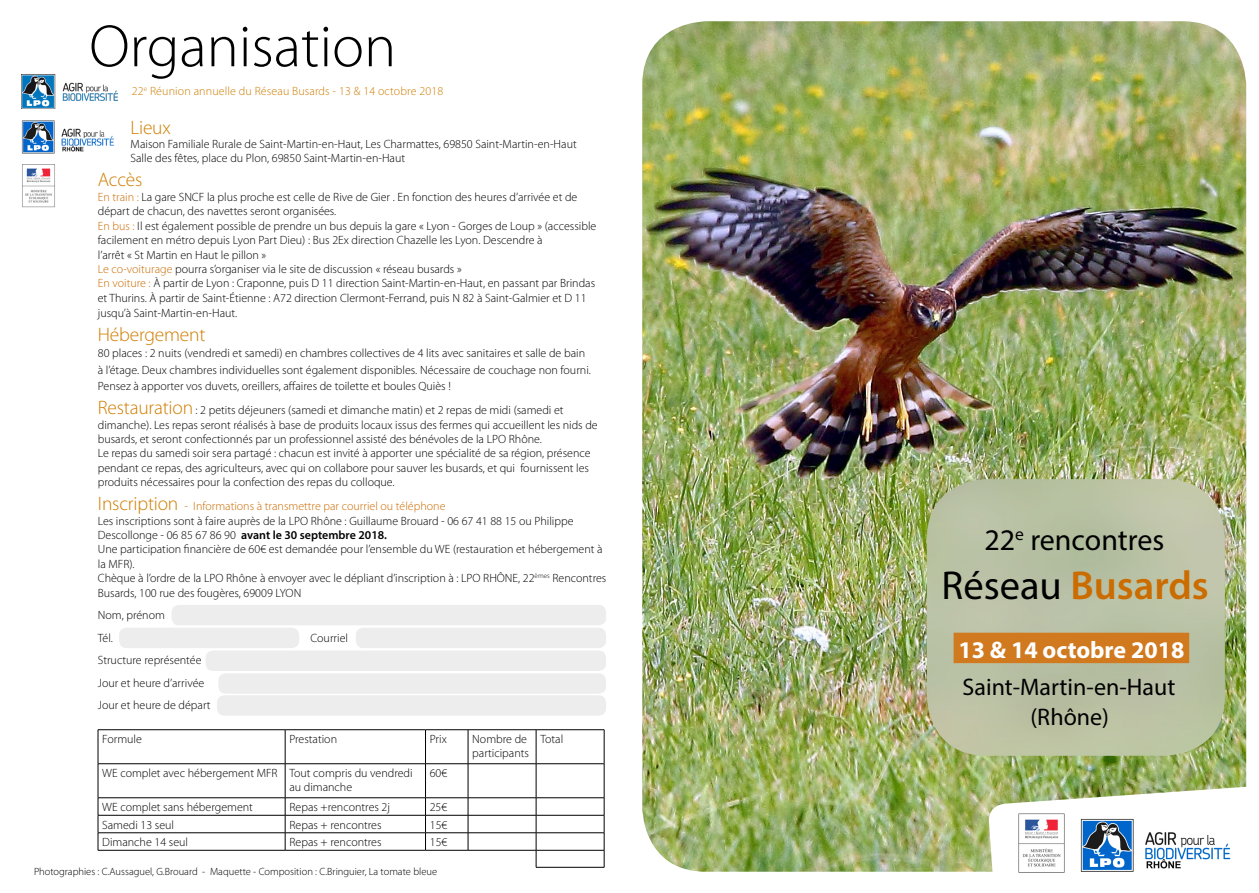
<style>
.page{position:relative;width:1259px;height:893px;background:#fff}
.page>*{position:absolute;margin:0;border:0;box-sizing:border-box;transform-origin:0 0}
.t1{font:300 60px "Myriad Pro";color:#000}
.t2{font:600 40.5px "Myriad Pro";color:#cb6c00}
.t3{font:30px "Myriad Pro";color:#000}
.t4{font:24px/30px "Myriad Pro";color:#000;text-align:center}
.t5{font:700 24px "Myriad Pro";color:#fff}
.t6{font:300 19.5px "Myriad Pro";letter-spacing:-.01em;color:#ce7e00}
.t7{font:300 12px/14.4px "Myriad Pro";color:#000}
.t8{font:300 12px "Myriad Pro";letter-spacing:.01em;color:#ce7e00}
.t9{font:300 10.5px "Myriad Pro";color:#000}
.s1{color:#cb6c00}
.s2{font-size:19.5px;color:#ce7e00}
.s3{font-weight:600}
.s4{font-weight:400;color:#000}
</style>
<div class="page">
<div style="left:171px;top:605px;width:435px;height:20px;background:#ededed;border-radius:8px"></div>
<div style="left:206px;top:650px;width:400px;height:21px;background:#ededed;border-radius:8px"></div>
<div style="left:356px;top:628px;width:250px;height:20px;background:#ededed;border-radius:8px"></div>
<div style="left:119px;top:628px;width:180px;height:20px;background:#ededed;border-radius:8px"></div>
<div style="left:218px;top:673px;width:388px;height:21px;background:#ededed;border-radius:8px"></div>
<div style="left:217px;top:695px;width:389px;height:21px;background:#ededed;border-radius:8px"></div>
<hr style="left:98px;top:729px;width:187px;height:1px;background:#000">
<hr style="left:98px;top:730px;width:1px;height:33px;background:#000">
<hr style="left:285px;top:729px;width:140px;height:1px;background:#000">
<hr style="left:285px;top:730px;width:1px;height:33px;background:#000">
<hr style="left:425px;top:729px;width:43px;height:1px;background:#000">
<hr style="left:425px;top:730px;width:1px;height:33px;background:#000">
<hr style="left:468px;top:729px;width:68px;height:1px;background:#000">
<hr style="left:468px;top:730px;width:1px;height:33px;background:#000">
<hr style="left:536px;top:729px;width:68px;height:1px;background:#000">
<hr style="left:536px;top:730px;width:1px;height:33px;background:#000">
<hr style="left:604px;top:730px;width:1px;height:33px;background:#000">
<hr style="left:98px;top:763px;width:187px;height:1px;background:#000">
<hr style="left:98px;top:764px;width:1px;height:34px;background:#000">
<hr style="left:285px;top:763px;width:140px;height:1px;background:#000">
<hr style="left:285px;top:764px;width:1px;height:34px;background:#000">
<hr style="left:425px;top:763px;width:43px;height:1px;background:#000">
<hr style="left:425px;top:764px;width:1px;height:34px;background:#000">
<hr style="left:468px;top:763px;width:68px;height:1px;background:#000">
<hr style="left:468px;top:764px;width:1px;height:34px;background:#000">
<hr style="left:536px;top:763px;width:68px;height:1px;background:#000">
<hr style="left:536px;top:764px;width:1px;height:34px;background:#000">
<hr style="left:604px;top:764px;width:1px;height:34px;background:#000">
<hr style="left:98px;top:797px;width:187px;height:1px;background:#000">
<hr style="left:285px;top:797px;width:140px;height:1px;background:#000">
<hr style="left:425px;top:797px;width:43px;height:1px;background:#000">
<hr style="left:468px;top:797px;width:68px;height:1px;background:#000">
<hr style="left:536px;top:797px;width:68px;height:1px;background:#000">
<hr style="left:98px;top:815px;width:187px;height:1px;background:#000">
<hr style="left:285px;top:815px;width:140px;height:1px;background:#000">
<hr style="left:425px;top:815px;width:43px;height:1px;background:#000">
<hr style="left:468px;top:815px;width:68px;height:1px;background:#000">
<hr style="left:536px;top:815px;width:68px;height:1px;background:#000">
<hr style="left:98px;top:832px;width:187px;height:1px;background:#000">
<svg style="left:98px;top:798px;width:1px;height:52px"></svg>
<hr style="left:285px;top:832px;width:140px;height:1px;background:#000">
<svg style="left:285px;top:798px;width:1px;height:52px"></svg>
<hr style="left:425px;top:832px;width:43px;height:1px;background:#000">
<svg style="left:425px;top:798px;width:1px;height:52px"></svg>
<hr style="left:468px;top:832px;width:68px;height:1px;background:#000">
<svg style="left:468px;top:798px;width:1px;height:52px"></svg>
<hr style="left:536px;top:832px;width:68px;height:1px;background:#000">
<svg style="left:536px;top:798px;width:1px;height:69px"></svg>
<svg style="left:604px;top:798px;width:1px;height:69px"></svg>
<hr style="left:98px;top:850px;width:187px;height:1px;background:#000">
<hr style="left:285px;top:850px;width:140px;height:1px;background:#000">
<hr style="left:425px;top:850px;width:43px;height:1px;background:#000">
<hr style="left:468px;top:850px;width:68px;height:1px;background:#000">
<hr style="left:536px;top:850px;width:68px;height:1px;background:#000">
<hr style="left:536px;top:867px;width:68px;height:1px;background:#000">
<img style="left:21px;top:75px;width:97px;height:34px">
<img style="left:22px;top:164px;width:33px;height:44px">
<img style="left:642px;top:21px;width:604px;height:851px">
<img style="left:927px;top:479px;width:297px;height:277px">
<div style="left:927px;top:479px;width:297px;height:277px;background:#bac2a5;border-radius:60px"></div>
<div style="left:953px;top:633px;width:236px;height:30px;background:#d1791f"></div>
<svg style="left:987px;top:784px;width:260px;height:88px"></svg>
<img style="left:1069px;top:808px;width:173px;height:64px">
<img style="left:1017px;top:812px;width:48px;height:61px">
<img style="left:21px;top:120px;width:93px;height:34px">
<h1 class="t1" style="left:89px;top:10px;width:308px">Organisation</h1>
<p class="t8" style="left:132px;top:84px;width:313px">22<sup>e</sup> Réunion annuelle du Réseau Busards - 13 &amp; 14 octobre 2018</p>
<h3 class="t6" style="left:131px;top:115px;width:42px">Lieux</h3>
<p class="t7" style="left:131px;top:137px;width:447px">Maison Familiale Rurale de Saint-Martin-en-Haut, Les Charmattes, 69850 Saint-Martin-en-Haut<br>Salle des fêtes, place du Plon, 69850 Saint-Martin-en-Haut</p>
<h3 class="t6" style="left:98px;top:168px;width:46px">Accès</h3>
<p class="t7" style="left:98px;top:190px;width:500px"><span class="s1">En train :</span> La gare SNCF la plus proche est celle de Rive de Gier . En fonction des heures d’arrivée et de départ de chacun, des navettes seront organisées.<br><span class="s1">En bus :</span> Il est également possible de prendre un bus depuis la gare « Lyon - Gorges de Loup » (accessible facilement en métro depuis Lyon Part Dieu) : Bus 2Ex direction Chazelle les Lyon. Descendre à<br>l’arrêt « St Martin en Haut le pillon »<br><span class="s1">Le co-voiturage</span> pourra s’organiser via le site de discussion « réseau busards »<br><span class="s1">En voiture :</span> À partir de Lyon : Craponne, puis D 11 direction Saint-Martin-en-Haut, en passant par Brindas et Thurins. À partir de Saint-Étienne : A72 direction Clermont-Ferrand, puis N 82 à Saint-Galmier et D 11 jusqu’à Saint-Martin-en-Haut.</p>
<h3 class="t6" style="left:98px;top:322px;width:109px">Hébergement</h3>
<p class="t7" style="left:98px;top:345px;width:495px;line-height:16.5px">80 places : 2 nuits (vendredi et samedi) en chambres collectives de 4 lits avec sanitaires et salle de bain à l’étage. Deux chambres individuelles sont également disponibles. Nécessaire de couchage non fourni.<br>Pensez à apporter vos duvets, oreillers, affaires de toilette et boules Quiès !</p>
<p class="t7" style="left:98px;top:403px;width:501px"><span class="s2">Restauration</span> : 2 petits déjeuners (samedi et dimanche matin) et 2 repas de midi (samedi et dimanche). Les repas seront réalisés à base de produits locaux issus des fermes qui accueillent les nids de busards, et seront confectionnés par un professionnel assisté des bénévoles de la LPO Rhône.<br>Le repas du samedi soir sera partagé : chacun est invité à apporter une spécialité de sa région, présence pendant ce repas, des agriculteurs, avec qui on collabore pour sauver les busards, et qui fournissent les produits nécessaires pour la confection des repas du colloque.</p>
<p class="t7" style="left:98px;top:499px;width:510px"><span class="s2">Inscription</span> <span class="s1">- Informations à transmettre par courriel ou téléphone<br></span>Les inscriptions sont à faire auprès de la LPO Rhône : Guillaume Brouard - 06 67 41 88 15 ou Philippe Descollonge - 06 85 67 86 90 <span class="s3">avant le 30 septembre 2018.<br></span>Une participation financière de 60€ est demandée pour l’ensemble du WE (restauration et hébergement à la MFR).<br>Chèque à l’ordre de la LPO Rhône à envoyer avec le dépliant d’inscription à : LPO RHÔNE, 22<sup>èmes</sup> Rencontres Busards, 100 rue des fougères, 69009 LYON</p>
<p class="t7" style="left:98px;top:604px;width:69px;line-height:22.5px">Nom, prénom<br>Tél.</p>
<p class="t7" style="left:310px;top:630px;width:39px">Courriel</p>
<p class="t7" style="left:98px;top:649px;width:114px;line-height:22.5px">Structure représentée<br>Jour et heure d’arrivée<br>Jour et heure de départ</p>
<p class="t7" style="left:102px;top:732px;width:41px">Formule</p>
<p class="t7" style="left:289px;top:732px;width:49px">Prestation</p>
<p class="t7" style="left:430px;top:732px;width:19px">Prix</p>
<p class="t7" style="left:472px;top:732px;width:58px">Nombre de participants</p>
<p class="t7" style="left:540px;top:732px;width:24px">Total</p>
<p class="t7" style="left:289px;top:766px;width:125px;line-height:13.5px;text-indent:-187px">WE complet avec hébergement MFR Tout compris du vendredi au dimanche</p>
<p class="t7" style="left:430px;top:766px;width:19px">60€</p>
<p class="t7" style="left:102px;top:800px;width:152px">WE complet sans hébergement</p>
<p class="t7" style="left:289px;top:800px;width:102px">Repas +rencontres 2j</p>
<p class="t7" style="left:430px;top:800px;width:19px">25€</p>
<p class="t7" style="left:102px;top:817px;width:73px">Samedi 13 seul</p>
<p class="t7" style="left:289px;top:817px;width:94px">Repas + rencontres</p>
<p class="t7" style="left:430px;top:817px;width:19px">15€</p>
<p class="t7" style="left:102px;top:835px;width:87px">Dimanche 14 seul</p>
<p class="t7" style="left:289px;top:835px;width:94px">Repas + rencontres</p>
<p class="t7" style="left:430px;top:835px;width:19px">15€</p>
<p class="t9" style="left:34px;top:865px;width:404px">Photographies : C.Aussaguel, G.Brouard - Maquette - Composition : C.Bringuier, La tomate bleue</p>
<h3 class="t3" style="left:984px;top:521px;width:181px">22<sup>e</sup> rencontres</h3>
<h2 class="t2" style="left:941px;top:559px;width:269px"><span class="s4">Réseau</span> Busards</h2>
<h3 class="t5" style="left:958px;top:634px;width:227px">13 &amp; 14 octobre 2018</h3>
<h3 class="t4" style="left:962px;top:672px;width:214px">Saint-Martin-en-Haut (Rhône)</h3>
</div>
